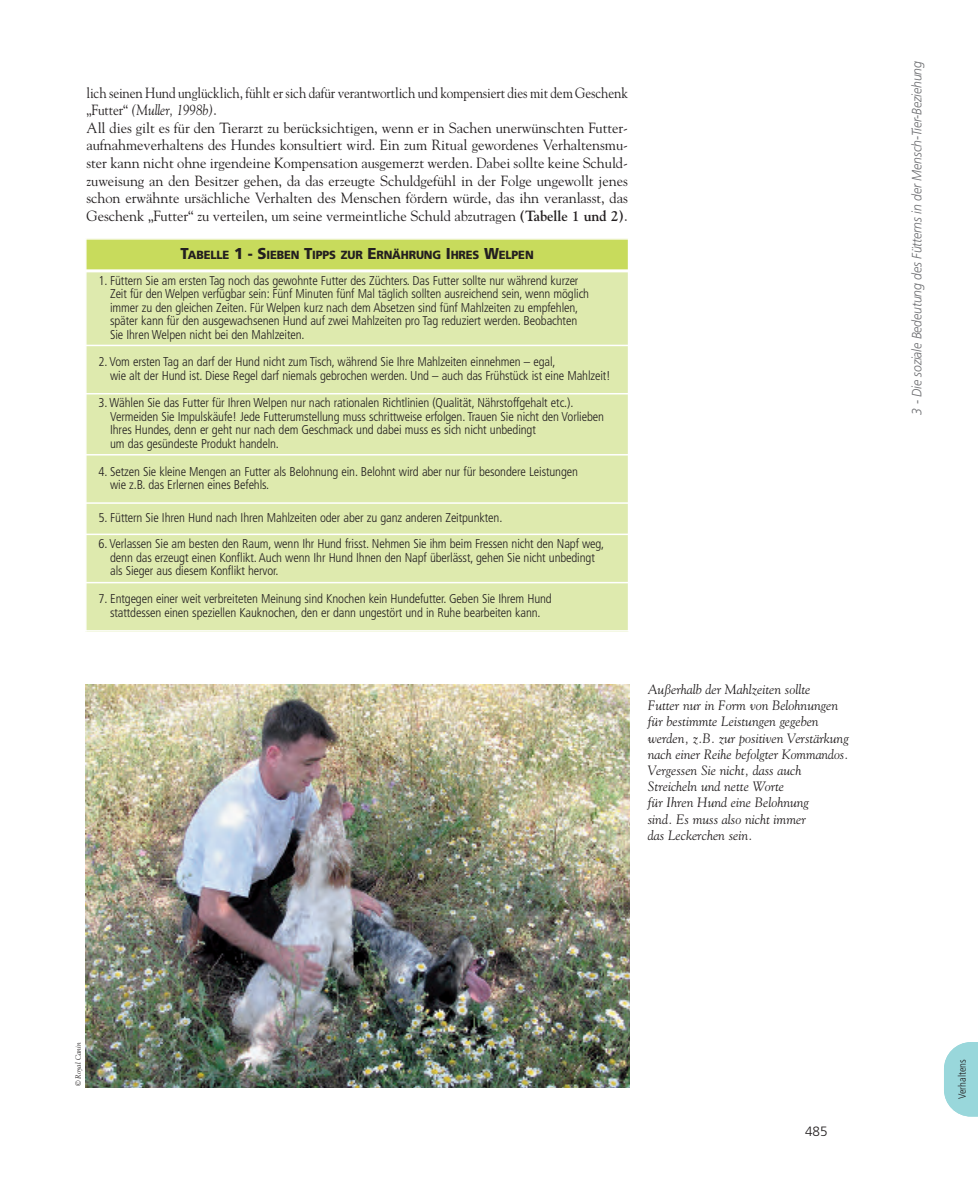
<style>
.page{position:relative;width:978px;height:1191px;background:#fff}
.page>*{position:absolute;margin:0;border:0;box-sizing:border-box;transform-origin:0 0}
.t1{font:14.7px/17.7px "Goudy";letter-spacing:-.005em;color:#231f20;scale:.9 1}
.t2{font:italic 13.5px/16.2px "Goudy";color:#231f20}
.t3{font:italic 300 13.5px "Frutiger";letter-spacing:-.01em;color:#6c6d70;scale:.91 1}
.t4{font:300 13.5px "Frutiger";color:#231f20}
.t5{font:300 condensed 12.75px/13.5px "Frutiger";letter-spacing:-.01em;color:#231f20}
.t6{font:900 11.85px "Frutiger";letter-spacing:-.015em;color:#231f20;scale:.95 1}
.t7{font:300 condensed 10.5px "Frutiger";color:#231f20}
.t8{font:italic 7.5px "Goudy";color:#231f20}
.s1{font-style:italic}
.s2{font-weight:700}
.s3{font-size:15.75px}
</style>
<div class="page">
<svg style="left:944px;top:1042px;width:34px;height:74px;background:#a4dbdf"></svg>
<img style="left:85px;top:685px;width:544px;height:403px">
<div style="left:85px;top:238px;width:544px;height:33px;background:#c8db5c"></div>
<div style="left:85px;top:271px;width:544px;height:74px;background:#deeaae"></div>
<div style="left:85px;top:345px;width:544px;height:49px;background:#deeaae"></div>
<div style="left:85px;top:394px;width:544px;height:61px;background:#deeaae"></div>
<div style="left:85px;top:455px;width:544px;height:48px;background:#deeaae"></div>
<div style="left:85px;top:503px;width:544px;height:31px;background:#deeaae"></div>
<div style="left:85px;top:534px;width:544px;height:48px;background:#deeaae"></div>
<div style="left:85px;top:582px;width:544px;height:49px;background:#deeaae"></div>
<hr style="left:85px;top:238px;width:2px;height:393px;background:#fff">
<hr style="left:628px;top:238px;width:1px;height:393px;background:#fff">
<hr style="left:85px;top:238px;width:544px;height:2px;background:#fff">
<hr style="left:85px;top:269px;width:544px;height:3px;background:#fff">
<hr style="left:85px;top:345px;width:544px;height:1px;background:#fff">
<hr style="left:85px;top:393px;width:544px;height:1px;background:#fff">
<hr style="left:85px;top:454px;width:544px;height:1px;background:#fff">
<hr style="left:85px;top:502px;width:544px;height:2px;background:#fff">
<hr style="left:85px;top:533px;width:544px;height:2px;background:#fff">
<hr style="left:85px;top:582px;width:544px;height:1px;background:#fff">
<hr style="left:85px;top:630px;width:544px;height:1px;background:#fff">
<p class="t1" style="left:87px;top:84px;width:603px">lich seinen Hund unglücklich, fühlt er sich dafür verantwortlich und kompensiert dies mit dem Geschenk „Futter“ <span class="s1">(Muller, 1998b)</span>.<br>All dies gilt es für den Tierarzt zu berücksichtigen, wenn er in Sachen unerwünschten Futter&shy;aufnahmeverhaltens des Hundes konsultiert wird. Ein zum Ritual gewordenes Verhaltensmu&shy;ster kann nicht ohne irgendeine Kompensation ausgemerzt werden. Dabei sollte keine Schuld&shy;zuweisung an den Besitzer gehen, da das erzeugte Schuldgefühl in der Folge ungewollt jenes schon erwähnte ursächliche Verhalten des Menschen fördern würde, das ihn veranlasst, das Geschenk „Futter“ zu verteilen, um seine vermeintliche Schuld abzutragen <span class="s2">(Tabelle 1 und 2)</span>.</p>
<p class="t6" style="left:181px;top:250px;width:373px"><span class="s3">T</span>ABELLE <span class="s3">1 - S</span>IEBEN <span class="s3">T</span>IPPS ZUR <span class="s3">E</span>RNÄHRUNG <span class="s3">I</span>HRES <span class="s3">W</span>ELPEN</p>
<p class="t5" style="left:110px;top:275px;width:480px;text-indent:-12px">1. Füttern Sie am ersten Tag noch das gewohnte Futter des Züchters. Das Futter sollte nur während kurzer Zeit für den Welpen verfügbar sein: Fünf Minuten fünf Mal täglich sollten ausreichend sein, wenn möglich immer zu den gleichen Zeiten. Für Welpen kurz nach dem Absetzen sind fünf Mahlzeiten zu empfehlen, später kann für den ausgewachsenen Hund auf zwei Mahlzeiten pro Tag reduziert werden. Beobachten Sie Ihren Welpen nicht bei den Mahlzeiten.</p>
<p class="t5" style="left:110px;top:356px;width:502px;text-indent:-12px">2. Vom ersten Tag an darf der Hund nicht zum Tisch, während Sie Ihre Mahlzeiten einnehmen – egal,<br>wie alt der Hund ist. Diese Regel darf niemals gebrochen werden. Und – auch das Frühstück ist eine Mahlzeit!</p>
<p class="t5" style="left:110px;top:397px;width:495px;text-indent:-12px">3. Wählen Sie das Futter für Ihren Welpen nur nach rationalen Richtlinien (Qualität, Nährstoffgehalt etc.).<br>Vermeiden Sie Impulskäufe! Jede Futterumstellung muss schrittweise erfolgen. Trauen Sie nicht den Vorlieben Ihres Hundes, denn er geht nur nach dem Geschmack und dabei muss es sich nicht unbedingt<br>um das gesündeste Produkt handeln.</p>
<p class="t5" style="left:110px;top:465px;width:469px;text-indent:-12px">4. Setzen Sie kleine Mengen an Futter als Belohnung ein. Belohnt wird aber nur für besondere Leistungen wie z.B. das Erlernen eines Befehls.</p>
<p class="t5" style="left:99px;top:512px;width:405px">5. Füttern Sie Ihren Hund nach Ihren Mahlzeiten oder aber zu ganz anderen Zeitpunkten.</p>
<p class="t5" style="left:110px;top:538px;width:496px;text-indent:-12px">6. Verlassen Sie am besten den Raum, wenn Ihr Hund frisst. Nehmen Sie ihm beim Fressen nicht den Napf weg, denn das erzeugt einen Konflikt. Auch wenn Ihr Hund Ihnen den Napf überlässt, gehen Sie nicht unbedingt als Sieger aus diesem Konflikt hervor.</p>
<p class="t5" style="left:99px;top:593px;width:455px;text-align:center">7. Entgegen einer weit verbreiteten Meinung sind Knochen kein Hundefutter. Geben Sie Ihrem Hund stattdessen einen speziellen Kauknochen, den er dann ungestört und in Ruhe bearbeiten kann.</p>
<p class="t2" style="left:648px;top:681px;width:202px">Außerhalb der Mahlzeiten sollte<br>Futter nur in Form von Belohnungen für bestimmte Leistungen gegeben werden, z.B. zur positiven Verstärkung nach einer Reihe befolgter Kommandos.<br>Vergessen Sie nicht, dass auch<br>Streicheln und nette Worte<br>für Ihren Hund eine Belohnung<br>sind. Es muss also nicht immer<br>das Leckerchen sein.</p>
<p class="t3" style="left:911px;top:415px;width:390px;rotate:-90deg">3 - Die soziale Bedeutung des Fütterns in der Mensch-Tier-Beziehung</p>
<p class="t8" style="left:74px;top:1086px;width:45px;rotate:-90deg">© Royal Canin</p>
<p class="t4" style="left:805px;top:1126px;width:24px">485</p>
<p class="t7" style="left:958px;top:1099px;width:42px;rotate:-90deg">Verhaltens</p>
</div>
